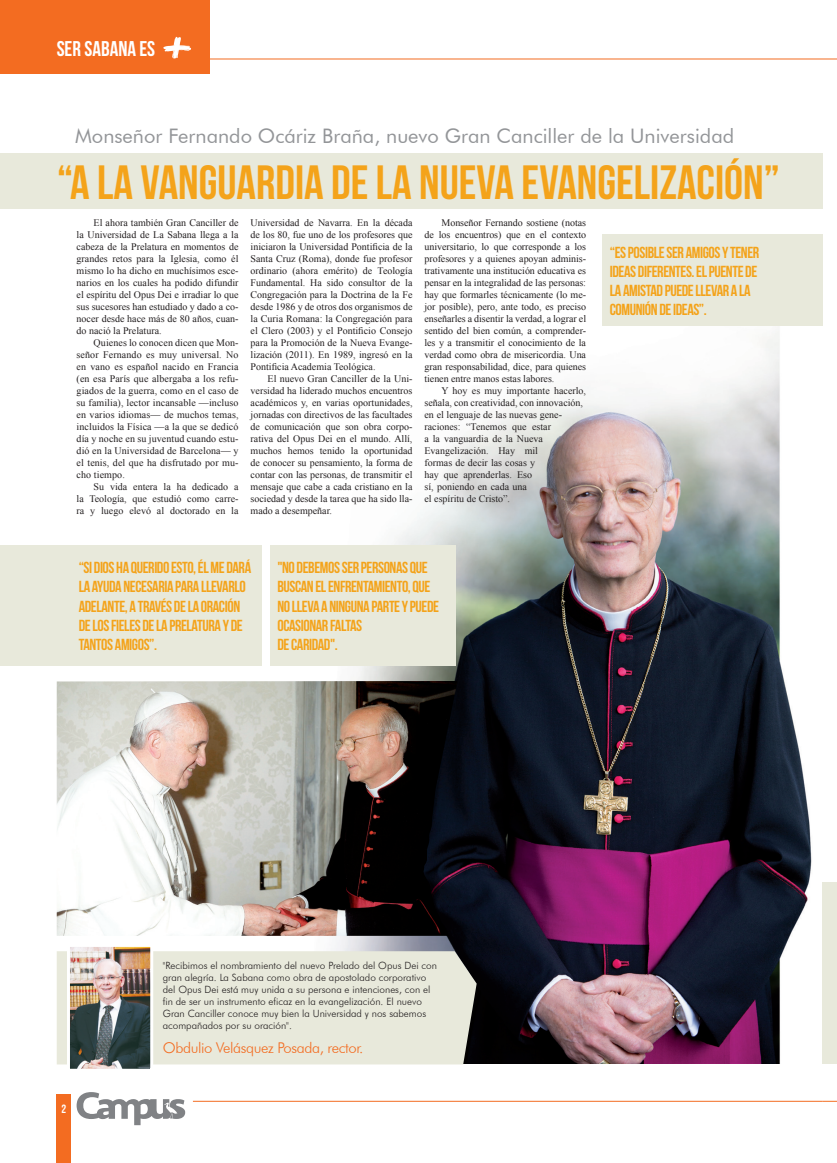
<style>
.page{position:relative;width:837px;height:1163px;background:#fff}
.page>*{position:absolute;margin:0;border:0;box-sizing:border-box;transform-origin:0 0}
.t1{font:700 48px "Bebas Neue";color:#f4a31a}
.t2{font:21.3px "Bebas Neue";color:#fff}
.t3{font:20px "Futura BT";color:#939598}
.t4{font:16px/19.2px "Bebas Neue";letter-spacing:-.025em;color:#f4a31a}
.t5{font:300 14.8px "Futura BT";letter-spacing:-.025em;color:#f36c21}
.t6{font:12px "Bebas Neue";color:#fff}
.t7{font:10px/12px "Times New Roman";color:#231f20;text-align:justify}
.t8{font:300 10px/12px "Futura BT";color:#231f20}
</style>
<div class="page">
<div style="left:822px;top:882px;width:14px;height:181px;background:#e8e9db"></div>
<img style="left:89px;top:208px;width:722px;height:854px">
<div style="left:57px;top:951px;width:419px;height:113px;background:#e8e9db"></div>
<div style="left:0;top:153px;width:822px;height:55px;background:#e8e9db"></div>
<div style="left:0;top:0;width:209px;height:74px;background:#f36c21"></div>
<svg style="left:163px;top:37px;width:28px;height:21px"></svg>
<div style="left:57px;top:1094px;width:14px;height:68px;background:#f36c21"></div>
<svg style="left:77px;top:1092px;width:108px;height:32px"></svg>
<hr style="left:193px;top:1100px;width:629px;height:1px;background:#f36c21">
<hr style="left:143px;top:58px;width:693px;height:1px;background:#f36c21">
<svg style="left:822px;top:1100px;width:14px;height:1px"></svg>
<img style="left:57px;top:681px;width:400px;height:254px">
<div style="left:602px;top:235px;width:220px;height:91px;background:#e8e9db"></div>
<div style="left:0;top:545px;width:261px;height:120px;background:#e8e9db"></div>
<div style="left:270px;top:545px;width:185px;height:120px;background:#e8e9db"></div>
<img style="left:71px;top:947px;width:78px;height:120px">
<div style="left:67px;top:943px;width:86px;height:128px;border:3px solid #fff"></div>
<h2 class="t2" style="left:57px;top:37px;width:100px">SER SABANA ES</h2>
<h3 class="t3" style="left:75px;top:123px;width:660px">Monseñor Fernando Ocáriz Braña, nuevo Gran Canciller de la Universidad</h3>
<h1 class="t1" style="left:57px;top:156px;width:723px">“A LA VANGUARDIA DE LA NUEVA EVANGELIZACIÓN”</h1>
<p class="t7" style="left:77px;top:217px;width:163px;text-indent:17px">El ahora también Gran Canciller de la Universidad de La Sabana llega a la cabeza de la Prelatura en momentos de grandes retos para la Iglesia, como él mismo lo ha dicho en muchísimos esce&shy;narios en los cuales ha podido difundir el espíritu del Opus Dei e irradiar lo que sus sucesores han estudiado y dado a co&shy;nocer desde hace más de 80 años, cuan&shy;do nació la Prelatura.</p>
<p class="t7" style="left:77px;top:337px;width:163px;text-indent:17px">Quienes lo conocen dicen que Mon&shy;señor Fernando es muy universal. No en vano es español nacido en Francia (en esa París que albergaba a los refu&shy;giados de la guerra, como en el caso de su familia), lector incansable —incluso en varios idiomas— de muchos temas, incluidos la Física —a la que se dedicó día y noche en su juventud cuando estu&shy;dió en la Universidad de Barcelona— y el tenis, del que ha disfrutado por mu&shy;cho tiempo.</p>
<p class="t7" style="left:77px;top:481px;width:163px;text-indent:17px">Su vida entera la ha dedicado a la Teología, que estudió como carre&shy;ra y luego elevó al doctorado en la</p>
<p class="t7" style="left:250px;top:217px;width:163px">Universidad de Navarra. En la década de los 80, fue uno de los profesores que iniciaron la Universidad Pontificia de la Santa Cruz (Roma), donde fue profesor ordinario (ahora emérito) de Teología Fundamental. Ha sido consultor de la Congregación para la Doctrina de la Fe desde 1986 y de otros dos organismos de la Curia Romana: la Congregación para el Clero (2003) y el Pontificio Consejo para la Promoción de la Nueva Evange&shy;lización (2011). En 1989, ingresó en la Pontificia Academia Teológica.</p>
<p class="t7" style="left:250px;top:373px;width:163px;text-indent:17px">El nuevo Gran Canciller de la Uni&shy;versidad ha liderado muchos encuentros académicos y, en varias oportunidades, jornadas con directivos de las facultades de comunicación que son obra corpo&shy;rativa del Opus Dei en el mundo. Allí, muchos hemos tenido la oportunidad de conocer su pensamiento, la forma de contar con las personas, de transmitir el mensaje que cabe a cada cristiano en la sociedad y desde la tarea que ha sido lla&shy;mado a desempeñar.</p>
<p class="t7" style="left:424px;top:217px;width:163px;text-indent:17px">Monseñor Fernando sostiene (notas de los encuentros) que en el contexto universitario, lo que corresponde a los profesores y a quienes apoyan adminis&shy;trativamente una institución educativa es pensar en la integralidad de las personas: hay que formarles técnicamente (lo me&shy;jor posible), pero, ante todo, es preciso enseñarles a disentir la verdad, a lograr el sentido del bien común, a comprender&shy;les y a transmitir el conocimiento de la verdad como obra de misericordia. Una gran responsabilidad, dice, para quienes tienen entre manos estas labores.</p>
<p class="t7" style="left:424px;top:385px;width:163px;text-align:left;text-indent:17px">Y hoy es muy importante hacerlo, señala, con creatividad, con innovación, en el lenguaje de las nuevas gene&shy;raciones: “Tenemos que estar<br>a la vanguardia de la Nueva<br>Evangelización. Hay mil<br>formas de decir las cosas y<br>hay que aprenderlas. Eso<br>sí, poniendo en cada una<br>el espíritu de Cristo”.</p>
<h3 class="t4" style="left:79px;top:557px;width:174px">“SI DIOS HA QUERIDO ESTO, ÉL ME DARÁ<br>LA AYUDA NECESARIA PARA LLEVARLO<br>ADELANTE, A TRAVÉS DE LA ORACIÓN<br>DE LOS FIELES DE LA PRELATURA Y DE<br>TANTOS AMIGOS”.</h3>
<h3 class="t4" style="left:277px;top:557px;width:163px">"NO DEBEMOS SER PERSONAS QUE<br>BUSCAN EL ENFRENTAMIENTO, QUE<br>NO LLEVA A NINGUNA PARTE Y PUEDE<br>OCASIONAR FALTAS<br>DE CARIDAD".</h3>
<h3 class="t4" style="left:609px;top:242px;width:151px">“ES POSIBLE SER AMIGOS Y TENER<br>IDEAS DIFERENTES. EL PUENTE DE<br>LA AMISTAD PUEDE LLEVAR A LA<br>COMUNIÓN DE IDEAS”.</h3>
<p class="t6" style="left:62px;top:1101px;width:6px">2</p>
<p class="t8" style="left:163px;top:959px;width:275px">"Recibimos el nombramiento del nuevo Prelado del Opus Dei con gran alegría. La Sabana como obra de apostolado corporativo del Opus Dei está muy unida a su persona e intenciones, con el fin de ser un instrumento eficaz en la evangelización. El nuevo Gran Canciller conoce muy bien la Universidad y nos sabemos acompañados por su oración".</p>
<h3 class="t5" style="left:163px;top:1038px;width:202px">Obdulio Velásquez Posada, rector.</h3>
</div>
